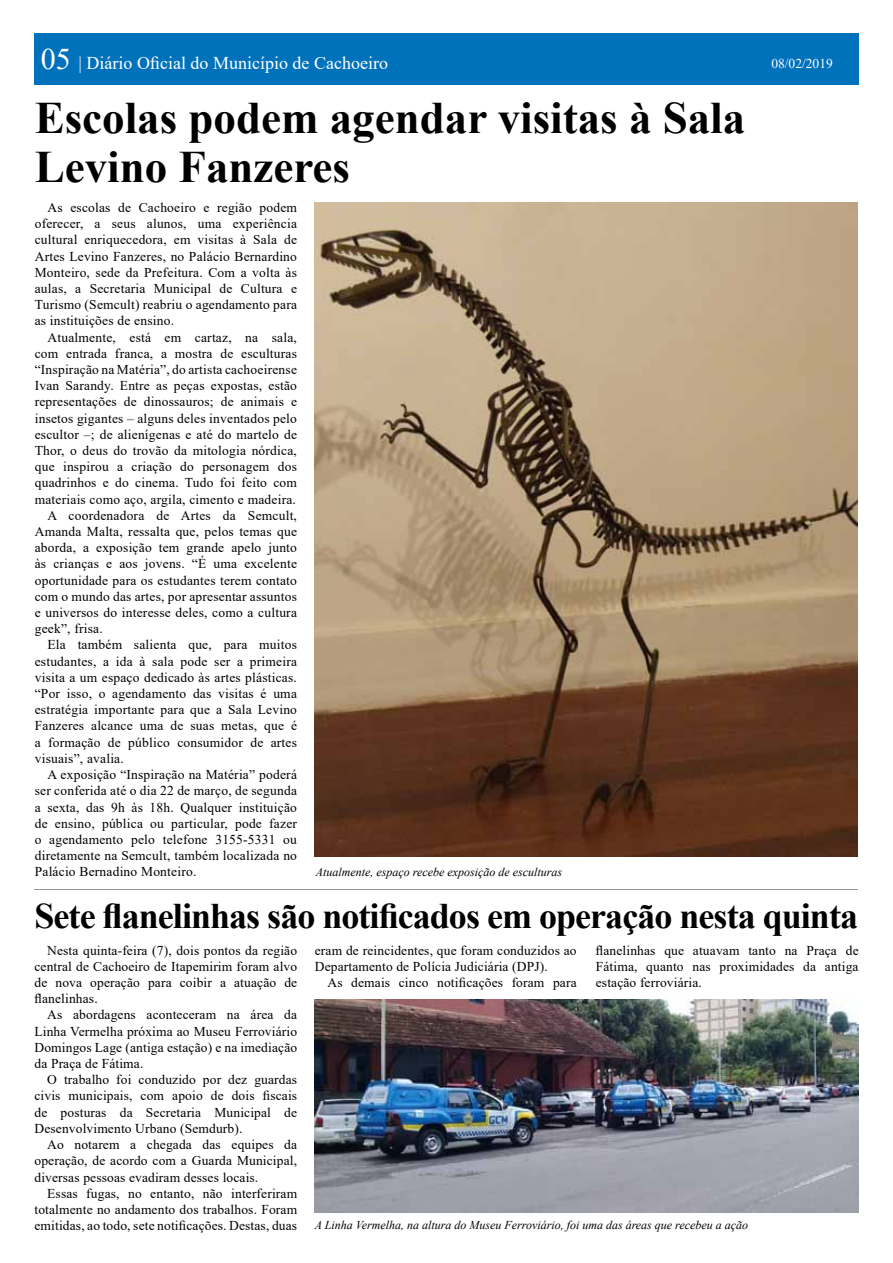
<style>
.page{position:relative;width:893px;height:1263px;background:#fff}
.page>*{position:absolute;margin:0;border:0;box-sizing:border-box;transform-origin:0 0}
.t1{font:700 45px/49.5px "Times New Roman";color:#000}
.t2{font:700 36px "Times New Roman";letter-spacing:-.025em;color:#000}
.t3{font:18px "Times New Roman";color:#fff}
.t4{font:13.5px/16.2px "Times New Roman";letter-spacing:.015em;color:#000;text-align:justify}
.t5{font:13.5px "Times New Roman";color:#fff}
.t6{font:italic 12px "Times New Roman";color:#000}
.s1{font-size:30px}
</style>
<div class="page">
<div style="left:34px;top:34px;width:824px;height:51px;background:#0072bc"></div>
<hr style="left:34px;top:889px;width:824px;height:1px;background:#939598">
<img style="left:315px;top:999px;width:544px;height:213px">
<img style="left:315px;top:202px;width:543px;height:655px">
<h3 class="t3" style="left:41px;top:50px;width:349px"><span class="s1">05</span> | Diário Oficial do Município de Cachoeiro</h3>
<p class="t5" style="left:771px;top:54px;width:63px">08/02/2019</p>
<h1 class="t1" style="left:35px;top:91px;width:712px">Escolas podem agendar visitas à Sala<br>Levino Fanzeres</h1>
<p class="t4" style="left:35px;top:199px;width:264px;text-indent:13px">As escolas de Cachoeiro e região podem oferecer, a seus alunos, uma experiência cultural enriquecedora, em visitas à Sala de Artes Levino Fanzeres, no Palácio Bernardino Monteiro, sede da Prefeitura. Com a volta às aulas, a Secretaria Municipal de Cultura e Turismo (Semcult) reabriu o agendamento para as instituições de ensino.</p>
<p class="t4" style="left:48px;top:329px;width:251px">Atualmente, está em cartaz, na sala,</p>
<p class="t4" style="left:35px;top:345px;width:264px">com entrada franca, a mostra de esculturas</p>
<p class="t4" style="left:35px;top:361px;width:264px">“Inspiração na Matéria”, do artista cachoeirense</p>
<p class="t4" style="left:35px;top:377px;width:264px">Ivan Sarandy. Entre as peças expostas, estão</p>
<p class="t4" style="left:35px;top:393px;width:264px">representações de dinossauros; de animais e</p>
<p class="t4" style="left:35px;top:410px;width:264px">insetos gigantes – alguns deles inventados pelo</p>
<p class="t4" style="left:35px;top:426px;width:264px">escultor –; de alienígenas e até do martelo de</p>
<p class="t4" style="left:35px;top:442px;width:264px">Thor, o deus do trovão da mitologia nórdica,</p>
<p class="t4" style="left:35px;top:458px;width:264px">que inspirou a criação do personagem dos</p>
<p class="t4" style="left:35px;top:474px;width:264px">quadrinhos e do cinema. Tudo foi feito com</p>
<p class="t4" style="left:35px;top:491px;width:263px">materiais como aço, argila, cimento e madeira.</p>
<p class="t4" style="left:48px;top:507px;width:251px">A coordenadora de Artes da Semcult,</p>
<p class="t4" style="left:35px;top:523px;width:264px">Amanda Malta, ressalta que, pelos temas que</p>
<p class="t4" style="left:35px;top:539px;width:264px">aborda, a exposição tem grande apelo junto</p>
<p class="t4" style="left:35px;top:555px;width:264px">às crianças e aos jovens. “É uma excelente</p>
<p class="t4" style="left:35px;top:572px;width:264px">oportunidade para os estudantes terem contato</p>
<p class="t4" style="left:35px;top:588px;width:264px">com o mundo das artes, por apresentar assuntos</p>
<p class="t4" style="left:35px;top:604px;width:264px">e universos do interesse deles, como a cultura</p>
<p class="t4" style="left:35px;top:620px;width:70px">geek”, frisa.</p>
<p class="t4" style="left:48px;top:636px;width:251px">Ela também salienta que, para muitos</p>
<p class="t4" style="left:35px;top:653px;width:264px">estudantes, a ida à sala pode ser a primeira</p>
<p class="t4" style="left:35px;top:669px;width:264px">visita a um espaço dedicado às artes plásticas.</p>
<p class="t4" style="left:35px;top:685px;width:264px">“Por isso, o agendamento das visitas é uma</p>
<p class="t4" style="left:35px;top:701px;width:264px">estratégia importante para que a Sala Levino</p>
<p class="t4" style="left:35px;top:717px;width:264px">Fanzeres alcance uma de suas metas, que é</p>
<p class="t4" style="left:35px;top:734px;width:264px">a formação de público consumidor de artes</p>
<p class="t4" style="left:35px;top:750px;width:91px">visuais”, avalia.</p>
<p class="t4" style="left:48px;top:766px;width:251px">A exposição “Inspiração na Matéria” poderá</p>
<p class="t4" style="left:35px;top:782px;width:264px">ser conferida até o dia 22 de março, de segunda</p>
<p class="t4" style="left:35px;top:798px;width:264px">a sexta, das 9h às 18h. Qualquer instituição</p>
<p class="t4" style="left:35px;top:815px;width:264px">de ensino, pública ou particular, pode fazer</p>
<p class="t4" style="left:35px;top:831px;width:264px">o agendamento pelo telefone 3155-5331 ou</p>
<p class="t4" style="left:35px;top:847px;width:264px">diretamente na Semcult, também localizada no</p>
<p class="t4" style="left:35px;top:863px;width:163px">Palácio Bernadino Monteiro.</p>
<p class="t6" style="left:316px;top:864px;width:248px">Atualmente, espaço recebe exposição de esculturas</p>
<h2 class="t2" style="left:34px;top:890px;width:825px">Sete flanelinhas são notificados em operação nesta quinta</h2>
<p class="t4" style="left:34px;top:942px;width:264px;text-indent:13px">Nesta quinta-feira (7), dois pontos da região central de Cachoeiro de Itapemirim foram alvo de nova operação para coibir a atuação de flanelinhas.</p>
<p class="t4" style="left:34px;top:1006px;width:264px;text-indent:13px">As abordagens aconteceram na área da Linha Vermelha próxima ao Museu Ferroviário Domingos Lage (antiga estação) e na imediação da Praça de Fátima.</p>
<p class="t4" style="left:34px;top:1071px;width:264px;text-indent:13px">O trabalho foi conduzido por dez guardas civis municipais, com apoio de dois fiscais de posturas da Secretaria Municipal de Desenvolvimento Urbano (Semdurb).</p>
<p class="t4" style="left:34px;top:1136px;width:264px;text-indent:13px">Ao notarem a chegada das equipes da operação, de acordo com a Guarda Municipal, diversas pessoas evadiram desses locais.</p>
<p class="t4" style="left:34px;top:1185px;width:264px;text-indent:13px">Essas fugas, no entanto, não interferiram totalmente no andamento dos trabalhos. Foram emitidas, ao todo, sete notificações. Destas, duas</p>
<p class="t4" style="left:315px;top:942px;width:263px">eram de reincidentes, que foram conduzidos ao<br>Departamento de Polícia Judiciária (DPJ).</p>
<p class="t4" style="left:328px;top:974px;width:251px">As demais cinco notificações foram para</p>
<p class="t4" style="left:596px;top:942px;width:264px">flanelinhas que atuavam tanto na Praça de Fátima, quanto nas proximidades da antiga estação ferroviária.</p>
<p class="t6" style="left:315px;top:1217px;width:435px">A Linha Vermelha, na altura do Museu Ferroviário, foi uma das áreas que recebeu a ação</p>
</div>
